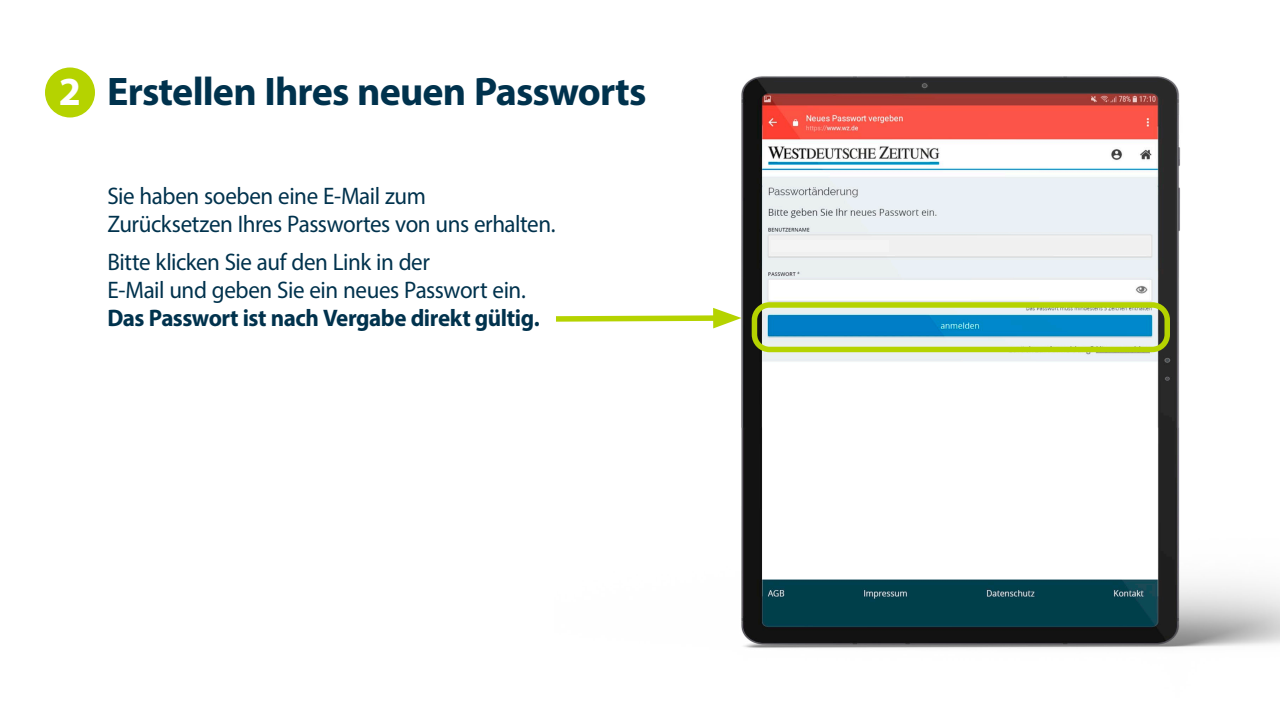
<style>
.page{position:relative;width:1280px;height:720px;background:#fff}
.page>*{position:absolute;margin:0;border:0;box-sizing:border-box;transform-origin:0 0}
.t1{font:700 40px "Myriad Pro";letter-spacing:-.02em;color:#00324d}
.t2{font:24px/28px "Myriad Pro";letter-spacing:-.02em;color:#00324d;scale:.96 1}
.t3{font:700 24px "Myriad Pro";letter-spacing:-.02em;color:#00324d;scale:.96 1}
.s1{color:#fff}
</style>
<div class="page">
<img style="left:713px;top:76px;width:567px;height:572px">
<div style="left:45px;top:68px;width:50px;height:50px;background:#b5d300;border-radius:50%"></div>
<svg style="left:556px;top:308px;width:186px;height:20px"></svg>
<div style="left:752px;top:302px;width:418px;height:50px;border:6px solid #b5d300;border-radius:15px"></div>
<div style="left:771px;top:241px;width:118px;height:11px;background:#f4f4f4"></div>
<h1 class="t1" style="left:59px;top:65px;width:589px"><span class="s1">2</span> Erstellen Ihres neuen Passworts</h1>
<p class="t2" style="left:107px;top:182px;width:468px">Sie haben soeben eine E-Mail zum<br>Zurücksetzen Ihres Passwortes von uns erhalten.</p>
<p class="t2" style="left:107px;top:248px;width:437px">Bitte klicken Sie auf den Link in der<br>E-Mail und geben Sie ein neues Passwort ein.</p>
<p class="t3" style="left:107px;top:302px;width:452px">Das Passwort ist nach Vergabe direkt gültig.</p>
</div>
